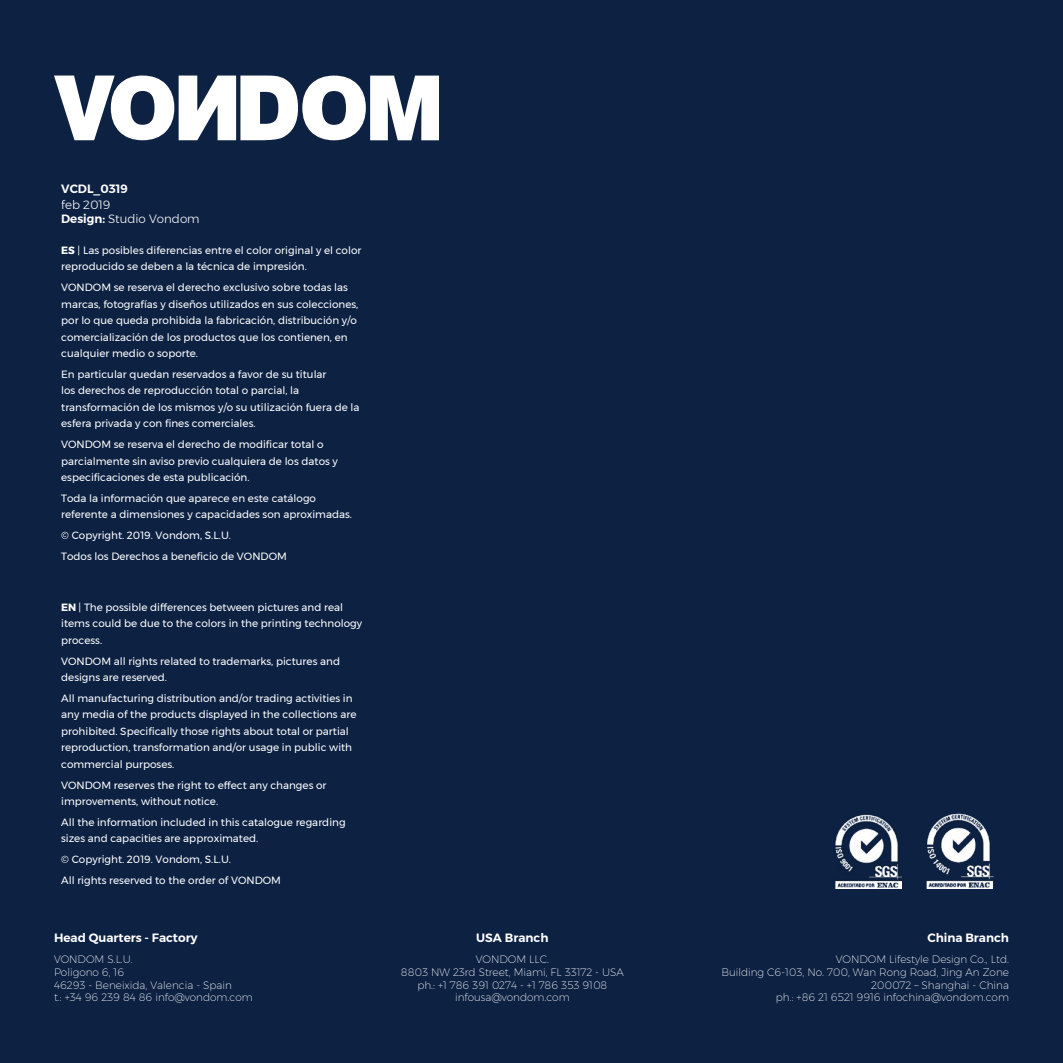
<style>
.page{position:relative;width:1063px;height:1063px;background:#0d2143}
.page>*{position:absolute;margin:0;border:0;box-sizing:border-box;transform-origin:0 0}
.t1{font:600 12px "Montserrat";color:#fff}
.t2{font:300 12px/13.6px "Montserrat";color:#fff}
.t3{font:10.5px/16.5px "Montserrat";color:#fff}
.t4{font:200 10.5px/12.6px "Montserrat";color:#fff}
.s1{font-weight:600}
.s2{font-weight:700}
</style>
<div class="page">
<img style="left:926px;top:813px;width:68px;height:76px">
<img style="left:835px;top:814px;width:67px;height:75px">
<svg style="left:54px;top:76px;width:385px;height:64px"></svg>
<p class="t1" style="left:61px;top:179px;width:68px">VCDL_0319</p>
<p class="t2" style="left:61px;top:198px;width:140px">feb 2019<br><span class="s1">Design:</span> Studio Vondom</p>
<p class="t3" style="left:61px;top:242px;width:302px"><span class="s2">ES</span> | Las posibles diferencias entre el color original y el color reproducido se deben a la técnica de impresión.</p>
<p class="t3" style="left:61px;top:279px;width:299px">VONDOM se reserva el derecho exclusivo sobre todas las marcas, fotografías y diseños utilizados en sus colecciones, por lo que queda prohibida la fabricación, distribución y/o comercialización de los productos que los contienen, en cualquier medio o soporte.</p>
<p class="t3" style="left:61px;top:366px;width:300px">En particular quedan reservados a favor de su titular<br>los derechos de reproducción total o parcial, la transformación de los mismos y/o su utilización fuera de la esfera privada y con fines comerciales.</p>
<p class="t3" style="left:61px;top:436px;width:278px">VONDOM se reserva el derecho de modificar total o parcialmente sin aviso previo cualquiera de los datos y especificaciones de esta publicación.</p>
<p class="t3" style="left:61px;top:490px;width:292px">Toda la información que aparece en este catálogo referente a dimensiones y capacidades son aproximadas.</p>
<p class="t3" style="left:61px;top:525px;width:227px;line-height:20.7px">© Copyright. 2019. Vondom, S.L.U.<br>Todos los Derechos a beneficio de VONDOM</p>
<p class="t3" style="left:61px;top:599px;width:302px"><span class="s2">EN</span> | The possible differences between pictures and real items could be due to the colors in the printing technology process.</p>
<p class="t3" style="left:61px;top:653px;width:280px">VONDOM all rights related to trademarks, pictures and designs are reserved.</p>
<p class="t3" style="left:61px;top:690px;width:297px">All manufacturing distribution and/or trading activities in any media of the products displayed in the collections are prohibited. Specifically those rights about total or partial reproduction, transformation and/or usage in public with commercial purposes.</p>
<p class="t3" style="left:61px;top:777px;width:267px">VONDOM reserves the right to effect any changes or improvements, without notice.</p>
<p class="t3" style="left:61px;top:814px;width:286px">All the information included in this catalogue regarding sizes and capacities are approximated.</p>
<p class="t3" style="left:61px;top:849px;width:221px;line-height:20.7px">© Copyright. 2019. Vondom, S.L.U.<br>All rights reserved to the order of VONDOM</p>
<p class="t1" style="left:54px;top:929px;width:145px">Head Quarters - Factory</p>
<p class="t4" style="left:54px;top:953px;width:200px">VONDOM S.L.U.<br>Poligono 6, 16<br>46293 - Beneixida, Valencia - Spain<br>t.: +34 96 239 84 86 info@vondom.com</p>
<p class="t1" style="left:476px;top:929px;width:74px">USA Branch</p>
<p class="t4" style="left:401px;top:953px;width:224px;text-align:center">VONDOM LLC.<br>8803 NW 23rd Street, Miami, FL 33172 - USA ph.: +1 786 391 0274 - +1 786 353 9108 infousa@vondom.com</p>
<p class="t1" style="left:927px;top:929px;width:83px">China Branch</p>
<p class="t4" style="left:721px;top:953px;width:289px;text-align:right">VONDOM Lifestyle Design Co., Ltd.<br>Building C6-103, No. 700, Wan Rong Road, Jing An Zone 200072 – Shanghai - China<br>ph.: +86 21 6521 9916 infochina@vondom.com</p>
</div>
